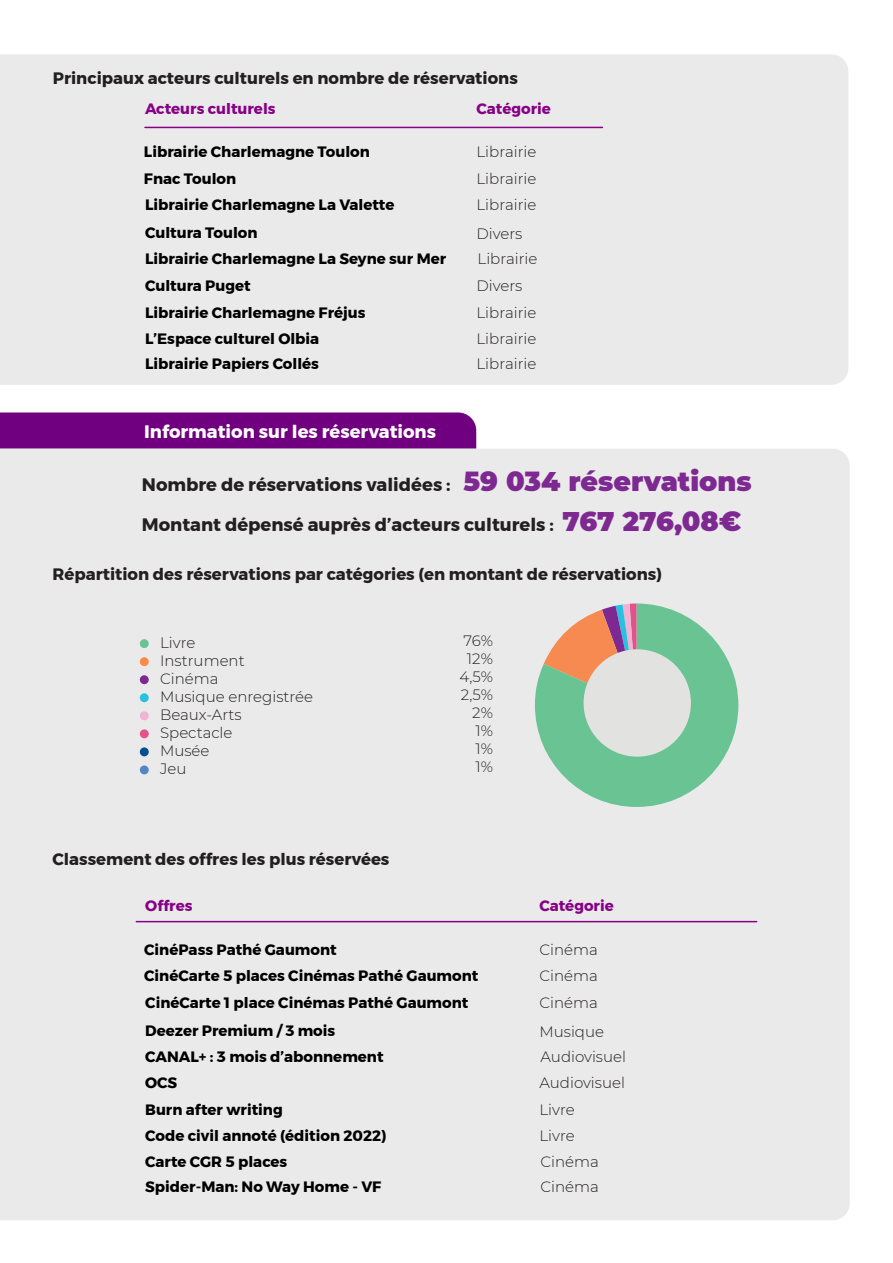
<style>
.page{position:relative;width:893px;height:1263px;background:#fff}
.page>*{position:absolute;margin:0;border:0;box-sizing:border-box;transform-origin:0 0}
.t1{font:700 18px "Montserrat";color:#231f20}
.t2{font:700 18px "Montserrat";color:#fff}
.t3{font:700 16.5px "Montserrat";color:#231f20}
.t4{font:700 15px "Montserrat";color:#000}
.t5{font:300 15px "Montserrat";color:#231f20}
.t6{font:700 15px "Montserrat";color:#870087}
.s1{font-weight:900;font-size:27px;color:#7e2991}
</style>
<div class="page">
<div style="left:0;top:412px;width:476px;height:37px;background:#70007f"></div>
<div style="left:0;top:449px;width:850px;height:771px;background:#eaeaea"></div>
<svg style="left:535px;top:603px;width:203px;height:204px;background:#9bc5a5"></svg>
<div style="left:0;top:54px;width:848px;height:331px;background:#eaeaea"></div>
<hr style="left:145px;top:127px;width:457px;height:1px;background:#870087">
<hr style="left:136px;top:921px;width:621px;height:1px;background:#870087">
<div style="left:140px;top:639px;width:9px;height:9px;background:#69c392;border-radius:50%"></div>
<div style="left:140px;top:657px;width:9px;height:9px;background:#ff8a46;border-radius:50%"></div>
<div style="left:140px;top:693px;width:9px;height:9px;background:#2ac1e0;border-radius:50%"></div>
<div style="left:140px;top:675px;width:9px;height:9px;background:#7e2991;border-radius:50%"></div>
<div style="left:140px;top:747px;width:9px;height:9px;background:#045192;border-radius:50%"></div>
<div style="left:584px;top:649px;width:107px;height:108px;background:#e2e2e1;border-radius:50%"></div>
<div style="left:140px;top:765px;width:9px;height:9px;background:#5486c5;border-radius:50%"></div>
<div style="left:140px;top:729px;width:9px;height:9px;background:#e5518a;border-radius:50%"></div>
<div style="left:140px;top:711px;width:9px;height:9px;background:#f1b3d2;border-radius:50%"></div>
<p class="t3" style="left:53px;top:65px;width:467px">Principaux acteurs culturels en nombre de réservations</p>
<p class="t6" style="left:145px;top:96px;width:132px">Acteurs culturels</p>
<p class="t6" style="left:476px;top:96px;width:76px">Catégorie</p>
<p class="t4" style="left:144px;top:140px;width:227px">Librairie Charlemagne Toulon</p>
<p class="t5" style="left:476px;top:141px;width:61px">Librairie</p>
<p class="t4" style="left:144px;top:166px;width:94px">Fnac Toulon</p>
<p class="t5" style="left:476px;top:168px;width:61px">Librairie</p>
<p class="t4" style="left:145px;top:193px;width:251px">Librairie Charlemagne La Valette</p>
<p class="t5" style="left:476px;top:195px;width:61px">Librairie</p>
<p class="t4" style="left:145px;top:221px;width:114px">Cultura Toulon</p>
<p class="t5" style="left:476px;top:224px;width:47px">Divers</p>
<p class="t4" style="left:145px;top:247px;width:303px">Librairie Charlemagne La Seyne sur Mer</p>
<p class="t5" style="left:478px;top:249px;width:61px">Librairie</p>
<p class="t4" style="left:145px;top:273px;width:107px">Cultura Puget</p>
<p class="t5" style="left:476px;top:275px;width:47px">Divers</p>
<p class="t4" style="left:145px;top:300px;width:222px">Librairie Charlemagne Fréjus</p>
<p class="t5" style="left:476px;top:302px;width:61px">Librairie</p>
<p class="t4" style="left:145px;top:327px;width:176px">L’Espace culturel Olbia</p>
<p class="t5" style="left:476px;top:329px;width:61px">Librairie</p>
<p class="t4" style="left:145px;top:352px;width:175px">Librairie Papiers Collés</p>
<p class="t5" style="left:476px;top:354px;width:61px">Librairie</p>
<p class="t2" style="left:144px;top:417px;width:293px">Information sur les réservations</p>
<p class="t1" style="left:142px;top:470px;width:611px">Nombre de réservations validées : <span class="s1">59 034 réservations</span></p>
<p class="t1" style="left:142px;top:510px;width:601px">Montant dépensé auprès d’acteurs culturels : <span class="s1">767 276,08€</span></p>
<p class="t3" style="left:53px;top:560px;width:611px">Répartition des réservations par catégories (en montant de réservations)</p>
<p class="t5" style="left:160px;top:632px;width:37px">Livre</p>
<p class="t5" style="left:160px;top:650px;width:86px">Instrument</p>
<p class="t5" style="left:160px;top:668px;width:60px">Cinéma</p>
<p class="t5" style="left:160px;top:686px;width:155px">Musique enregistrée</p>
<p class="t5" style="left:160px;top:704px;width:83px">Beaux-Arts</p>
<p class="t5" style="left:160px;top:722px;width:74px">Spectacle</p>
<p class="t5" style="left:160px;top:740px;width:51px">Musée</p>
<p class="t5" style="left:160px;top:758px;width:28px">Jeu</p>
<p class="t5" style="left:463px;top:630px;width:31px">76%</p>
<p class="t5" style="left:467px;top:648px;width:28px">12%</p>
<p class="t5" style="left:459px;top:666px;width:35px">4,5%</p>
<p class="t5" style="left:461px;top:684px;width:34px">2,5%</p>
<p class="t5" style="left:472px;top:702px;width:22px">2%</p>
<p class="t5" style="left:475px;top:720px;width:19px">1%</p>
<p class="t5" style="left:475px;top:738px;width:19px">1%</p>
<p class="t5" style="left:475px;top:756px;width:19px">1%</p>
<p class="t3" style="left:53px;top:846px;width:338px">Classement des offres les plus réservées</p>
<p class="t6" style="left:145px;top:894px;width:49px">Offres</p>
<p class="t6" style="left:539px;top:894px;width:76px">Catégorie</p>
<p class="t4" style="left:144px;top:937px;width:194px">CinéPass Pathé Gaumont</p>
<p class="t5" style="left:539px;top:939px;width:60px">Cinéma</p>
<p class="t4" style="left:144px;top:964px;width:336px">CinéCarte 5 places Cinémas Pathé Gaumont</p>
<p class="t5" style="left:539px;top:966px;width:60px">Cinéma</p>
<p class="t4" style="left:145px;top:990px;width:325px">CinéCarte 1 place Cinémas Pathé Gaumont</p>
<p class="t5" style="left:539px;top:992px;width:60px">Cinéma</p>
<p class="t4" style="left:145px;top:1018px;width:192px">Deezer Premium / 3 mois</p>
<p class="t5" style="left:539px;top:1021px;width:66px">Musique</p>
<p class="t4" style="left:145px;top:1044px;width:240px">CANAL+ : 3 mois d’abonnement</p>
<p class="t5" style="left:541px;top:1046px;width:87px">Audiovisuel</p>
<p class="t4" style="left:145px;top:1071px;width:33px">OCS</p>
<p class="t5" style="left:539px;top:1073px;width:87px">Audiovisuel</p>
<p class="t4" style="left:145px;top:1098px;width:139px">Burn after writing</p>
<p class="t5" style="left:539px;top:1099px;width:37px">Livre</p>
<p class="t4" style="left:145px;top:1123px;width:243px">Code civil annoté (édition 2022)</p>
<p class="t5" style="left:539px;top:1125px;width:37px">Livre</p>
<p class="t4" style="left:145px;top:1149px;width:144px">Carte CGR 5 places</p>
<p class="t5" style="left:541px;top:1151px;width:60px">Cinéma</p>
<p class="t4" style="left:145px;top:1174px;width:238px">Spider-Man: No Way Home - VF</p>
<p class="t5" style="left:541px;top:1176px;width:60px">Cinéma</p>
</div>
